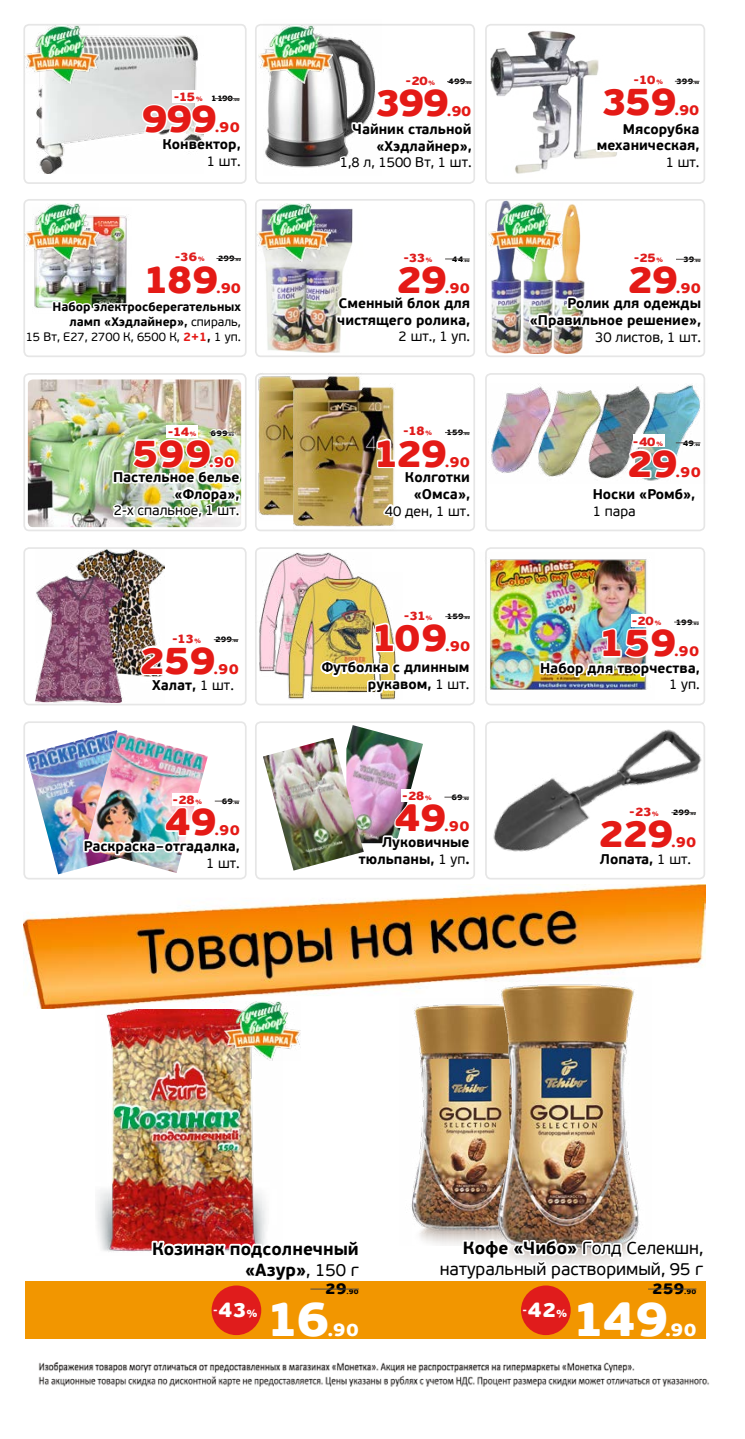
<style>
.page{position:relative;width:745px;height:1439px;background:#fff}
.page>*{position:absolute;margin:0;border:0;box-sizing:border-box;transform-origin:0 0}
.t1{font:900 49px "PF Beau Sans Pro";color:#fff}
.t2{font:900 38.85px "PF Beau Sans Pro";letter-spacing:-.055em;color:#e41a16}
.t3{font:900 18.38px "PF Beau Sans Pro";color:#fff}
.t4{font:17.5px/21px "PF Beau Sans Pro";color:#000;text-align:right}
.t5{font:700 17.5px/21px "PF Beau Sans Pro";color:#000;text-align:right}
.t6{font:900 15.75px "PF Beau Sans Pro";color:#000}
.t7{font:900 14.53px "PF Beau Sans Pro";letter-spacing:.02em;color:#e41a16}
.t8{font:700 14px/16.8px "PF Beau Sans Pro";color:#000;text-align:right}
.t9{font:14px "PF Beau Sans Pro";color:#000}
.t10{font:900 12.42px "PF Beau Sans Pro";letter-spacing:-.075em;color:#e01c1c}
.t11{font:700 12.25px/14.7px "PF Beau Sans Pro";color:#000;text-align:right}
.t12{font:900 10.5px "PF Beau Sans Pro";color:#fff}
.t13{font:900 8.05px "PF Beau Sans Pro";letter-spacing:.015em;color:#000}
.t14{font:900 7px "PF Beau Sans Pro";color:#000}
.t15{font:900 3.5px "PF Beau Sans Pro";letter-spacing:.035em;color:#000}
.s1{font-size:6.3px}
.s2{font-size:12.42px;color:#e01c1c}
.s3{font-size:6.3px;color:#e01c1c}
.s4{font-weight:400}
.s5{color:#e41a16}
.s6{font-weight:700}
.s7{font-size:21px}
</style>
<div class="page">
<div style="left:255px;top:721px;width:220px;height:158px;border:2px solid #000;border-radius:5px"></div>
<div style="left:484px;top:373px;width:220px;height:158px;border:2px solid #000;border-radius:5px"></div>
<div style="left:484px;top:721px;width:220px;height:158px;border:2px solid #000;border-radius:5px"></div>
<img style="left:37px;top:884px;width:668px;height:125px">
<img style="left:256px;top:552px;width:61px;height:126px">
<img style="left:411px;top:998px;width:73px;height:246px">
<img style="left:97px;top:1009px;width:176px;height:243px">
<img style="left:484px;top:977px;width:146px;height:162px">
<img style="left:485px;top:26px;width:41px;height:151px">
<img style="left:493px;top:794px;width:33px;height:58px">
<img style="left:38px;top:1362px;width:671px;height:25px">
<img style="left:437px;top:1139px;width:269px;height:248px">
<img style="left:150px;top:1168px;width:212px;height:219px">
<div style="left:25px;top:1281px;width:679px;height:58px;background:#f29600"></div>
<hr style="left:647px;top:1288px;width:49px;height:1px;background:#4d4a49">
<div style="left:520px;top:1285px;width:50px;height:50px;background:#e01c1c;border-radius:50%"></div>
<hr style="left:310px;top:1288px;width:48px;height:1px;background:#4d4a49">
<div style="left:211px;top:1285px;width:50px;height:50px;background:#e01c1c;border-radius:50%"></div>
<img style="left:255px;top:201px;width:62px;height:156px">
<img style="left:258px;top:373px;width:59px;height:143px">
<img style="left:293px;top:383px;width:24px;height:148px">
<img style="left:263px;top:742px;width:54px;height:128px">
<img style="left:485px;top:552px;width:41px;height:147px">
<img style="left:485px;top:201px;width:41px;height:153px">
<img style="left:491px;top:383px;width:214px;height:100px">
<img style="left:287px;top:573px;width:30px;height:127px">
<img style="left:263px;top:24px;width:54px;height:144px">
<img style="left:317px;top:24px;width:158px;height:991px">
<img style="left:526px;top:24px;width:178px;height:991px">
<img style="left:23px;top:24px;width:222px;height:978px">
<img style="left:25px;top:25px;width:73px;height:58px">
<img style="left:25px;top:204px;width:73px;height:58px">
<img style="left:256px;top:204px;width:74px;height:58px">
<img style="left:488px;top:204px;width:74px;height:58px">
<img style="left:258px;top:25px;width:74px;height:58px">
<img style="left:224px;top:1001px;width:76px;height:59px">
<p class="t10" style="left:405px;top:72px;width:31px">-20<span class="s1">%</span></p>
<p class="t13" style="left:448px;top:76px;width:19px">499</p>
<p class="t15" style="left:465px;top:81px;width:8px">.90</p>
<p class="t10" style="left:633px;top:72px;width:31px">-10<span class="s1">%</span></p>
<p class="t13" style="left:675px;top:76px;width:19px">399</p>
<p class="t15" style="left:692px;top:81px;width:8px">.90</p>
<p class="t13" style="left:173px;top:93px;width:61px"><span class="s2">-15</span><span class="s3">%</span> 1190</p>
<p class="t15" style="left:233px;top:98px;width:8px">.00</p>
<p class="t8" style="left:162px;top:136px;width:80px">Конвектор,</p>
<p class="t9" style="left:207px;top:153px;width:35px">1 шт.</p>
<h2 class="t2" style="left:141px;top:93px;width:78px">999</h2>
<p class="t7" style="left:214px;top:118px;width:27px">.90</p>
<h2 class="t2" style="left:374px;top:77px;width:77px">399</h2>
<p class="t7" style="left:446px;top:101px;width:26px">.90</p>
<p class="t8" style="left:352px;top:121px;width:120px">Чайник стальной «Хэдлайнер»,</p>
<p class="t9" style="left:339px;top:155px;width:133px">1,8 л, 1500 Вт, 1 шт.</p>
<h2 class="t2" style="left:600px;top:77px;width:78px">359</h2>
<p class="t7" style="left:674px;top:101px;width:26px">.90</p>
<p class="t8" style="left:596px;top:121px;width:104px">Мясорубка механическая,</p>
<p class="t9" style="left:665px;top:154px;width:35px">1 шт.</p>
<p class="t10" style="left:174px;top:249px;width:31px">-36<span class="s1">%</span></p>
<p class="t13" style="left:217px;top:253px;width:19px">299</p>
<p class="t15" style="left:235px;top:258px;width:8px">.90</p>
<p class="t10" style="left:403px;top:249px;width:30px">-33<span class="s1">%</span></p>
<p class="t13" style="left:451px;top:254px;width:13px">44</p>
<p class="t15" style="left:463px;top:258px;width:8px">.90</p>
<p class="t10" style="left:633px;top:250px;width:31px">-25<span class="s1">%</span></p>
<p class="t13" style="left:682px;top:254px;width:13px">39</p>
<p class="t15" style="left:694px;top:258px;width:8px">.90</p>
<h2 class="t2" style="left:143px;top:254px;width:78px">189</h2>
<p class="t7" style="left:216px;top:278px;width:26px">.90</p>
<h2 class="t2" style="left:395px;top:254px;width:54px">29</h2>
<p class="t7" style="left:444px;top:279px;width:27px">.90</p>
<h2 class="t2" style="left:626px;top:255px;width:54px">29</h2>
<p class="t7" style="left:675px;top:279px;width:27px">.90</p>
<p class="t11" style="left:26px;top:300px;width:216px">Набор электросберегательных ламп «Хэдлайнер», <span class="s4">спираль,<br>15 Вт, Е27, 2700 К, 6500 К,</span> <span class="s5">2+1</span>, <span class="s4">1 уп.</span></p>
<p class="t8" style="left:337px;top:295px;width:134px;text-align:left">Сменный блок для чистящего ролика,</p>
<p class="t9" style="left:398px;top:328px;width:73px">2 шт., 1 уп.</p>
<p class="t8" style="left:529px;top:295px;width:173px">Ролик для одежды «Правильное решение»,</p>
<p class="t9" style="left:595px;top:329px;width:107px">30 листов, 1 шт.</p>
<p class="t10" style="left:168px;top:423px;width:30px">-14<span class="s1">%</span></p>
<p class="t13" style="left:210px;top:427px;width:19px">699</p>
<p class="t15" style="left:227px;top:432px;width:8px">.90</p>
<h2 class="t2" style="left:132px;top:428px;width:81px">599</h2>
<p class="t7" style="left:209px;top:452px;width:27px">.90</p>
<p class="t8" style="left:113px;top:469px;width:128px">Пастельное белье «Флора»,</p>
<p class="t9" style="left:114px;top:502px;width:127px">2-х спальное, 1 шт.</p>
<p class="t10" style="left:403px;top:423px;width:30px">-18<span class="s1">%</span></p>
<p class="t13" style="left:446px;top:427px;width:18px">159</p>
<p class="t15" style="left:463px;top:432px;width:8px">.90</p>
<h2 class="t2" style="left:372px;top:428px;width:76px">129</h2>
<p class="t7" style="left:444px;top:452px;width:27px">.90</p>
<p class="t8" style="left:404px;top:469px;width:66px">Колготки «Омса»,</p>
<p class="t9" style="left:384px;top:502px;width:87px">40 ден, 1 шт.</p>
<p class="t10" style="left:632px;top:433px;width:32px">-40<span class="s1">%</span></p>
<p class="t13" style="left:682px;top:437px;width:13px">49</p>
<p class="t15" style="left:693px;top:442px;width:8px">.90</p>
<h2 class="t2" style="left:626px;top:438px;width:54px">29</h2>
<p class="t7" style="left:675px;top:462px;width:27px">.90</p>
<p class="t8" style="left:592px;top:486px;width:104px">Носки «Ромб»,</p>
<p class="t9" style="left:592px;top:502px;width:44px">1 пара</p>
<p class="t10" style="left:172px;top:630px;width:30px">-13<span class="s1">%</span></p>
<p class="t13" style="left:215px;top:634px;width:19px">299</p>
<p class="t15" style="left:232px;top:639px;width:8px">.90</p>
<h2 class="t2" style="left:138px;top:635px;width:79px">259</h2>
<p class="t7" style="left:213px;top:659px;width:27px">.90</p>
<p class="t8" style="left:152px;top:677px;width:83px">Халат, <span class="s4">1 шт.</span></p>
<p class="t10" style="left:403px;top:607px;width:30px">-31<span class="s1">%</span></p>
<p class="t13" style="left:446px;top:611px;width:18px">159</p>
<p class="t15" style="left:463px;top:616px;width:8px">.90</p>
<h2 class="t2" style="left:371px;top:612px;width:78px">109</h2>
<p class="t7" style="left:445px;top:636px;width:27px">.90</p>
<p class="t10" style="left:631px;top:612px;width:31px">-20<span class="s1">%</span></p>
<p class="t13" style="left:675px;top:617px;width:18px">199</p>
<p class="t15" style="left:692px;top:621px;width:8px">.90</p>
<h2 class="t2" style="left:597px;top:617px;width:80px">159</h2>
<p class="t7" style="left:673px;top:642px;width:27px">.90</p>
<p class="t8" style="left:321px;top:659px;width:149px">Футболка с длинным рукавом, <span class="s4">1 шт.</span></p>
<p class="t8" style="left:539px;top:659px;width:161px">Набор для творчества,</p>
<p class="t9" style="left:668px;top:676px;width:32px">1 уп.</p>
<p class="t10" style="left:172px;top:791px;width:31px">-28<span class="s1">%</span></p>
<p class="t13" style="left:222px;top:796px;width:13px">69</p>
<p class="t15" style="left:233px;top:800px;width:8px">.90</p>
<h2 class="t2" style="left:164px;top:796px;width:55px">49</h2>
<p class="t7" style="left:214px;top:821px;width:27px">.90</p>
<p class="t8" style="left:84px;top:838px;width:157px">Раскраска–отгадалка,</p>
<p class="t9" style="left:206px;top:855px;width:35px">1 шт.</p>
<p class="t10" style="left:402px;top:787px;width:31px">-28<span class="s1">%</span></p>
<p class="t13" style="left:451px;top:792px;width:13px">69</p>
<p class="t15" style="left:462px;top:796px;width:8px">.90</p>
<h2 class="t2" style="left:393px;top:792px;width:55px">49</h2>
<p class="t7" style="left:444px;top:817px;width:27px">.90</p>
<p class="t8" style="left:359px;top:834px;width:112px">Луковичные тюльпаны, <span class="s4">1 уп</span>.</p>
<p class="t10" style="left:629px;top:803px;width:31px">-23<span class="s1">%</span></p>
<p class="t13" style="left:672px;top:807px;width:19px">299</p>
<p class="t15" style="left:689px;top:812px;width:8px">.90</p>
<h2 class="t2" style="left:597px;top:808px;width:78px">229</h2>
<p class="t7" style="left:670px;top:832px;width:27px">.90</p>
<p class="t8" style="left:599px;top:851px;width:93px">Лопата, <span class="s4">1 шт.</span></p>
<p class="t5" style="left:152px;top:1238px;width:208px">Козинак подсолнечный «Азур»<span class="s4">, 150 г</span></p>
<p class="t4" style="left:439px;top:1237px;width:265px"><span class="s6">Кофе «Чибо»</span> Голд Селекшн, натуральный растворимый, 95 г</p>
<p class="t12" style="left:213px;top:1304px;width:46px">-<span class="s7">43</span>%</p>
<p class="t6" style="left:324px;top:1278px;width:24px">29</p>
<p class="t14" style="left:346px;top:1287px;width:14px">.90</p>
<h1 class="t1" style="left:265px;top:1286px;width:66px">16</h1>
<h3 class="t3" style="left:327px;top:1317px;width:33px">.90</h3>
<p class="t12" style="left:522px;top:1304px;width:46px">-<span class="s7">42</span>%</p>
<p class="t6" style="left:651px;top:1278px;width:34px">259</p>
<p class="t14" style="left:683px;top:1287px;width:14px">.90</p>
<h1 class="t1" style="left:571px;top:1286px;width:99px">149</h1>
<h3 class="t3" style="left:664px;top:1317px;width:33px">.90</h3>
</div>
